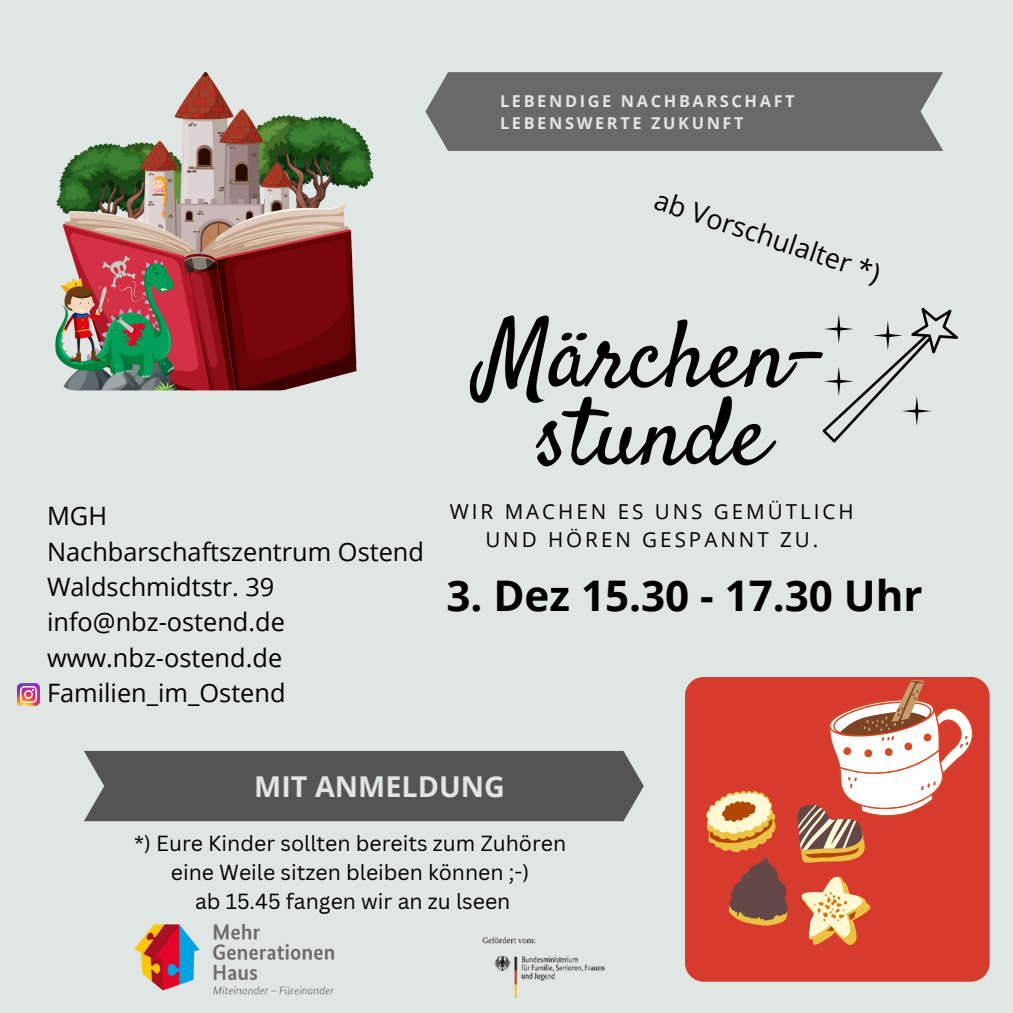
<style>
.page{position:relative;width:1013px;height:1013px;background:#fff}
.page>*{position:absolute;margin:0;border:0;box-sizing:border-box;transform-origin:0 0}
.t1{font:95.88px/77.8px "Satisfy";color:#000;text-align:center}
.t2{font:700 42.25px "Open Sans";color:#000}
.t3{font:700 28.75px "Open Sans";color:#e0e6e3}
.t4{font:27.12px "Open Sans";color:#000}
.t5{font:25.38px/35.2px "Open Sans";color:#000}
.t6{font:21.25px/29px "Canva Sans";color:#000;text-align:center}
.t7{font:20.62px/28.1px "Open Sans";letter-spacing:.145em;color:#000;text-align:center}
.t8{font:700 16.38px/22.5px "Open Sans";letter-spacing:.16em;color:#e0e6e3}
</style>
<div class="page">
<div style="left:0;top:0;width:1012px;height:1012px;background:#e0e6e3"></div>
<svg style="left:425px;top:72px;width:518px;height:79px;background:#6e6e6e"></svg>
<div style="left:84px;top:751px;width:559px;height:70px;background:#545454"></div>
<img style="left:55px;top:72px;width:318px;height:318px;border-radius:20px">
<div style="left:685px;top:677px;width:304px;height:304px;background:#d63b2e;border-radius:19px"></div>
<img style="left:17px;top:683px;width:23px;height:22px">
<img style="left:482px;top:936px;width:123px;height:63px">
<img style="left:134px;top:923px;width:201px;height:72px">
<svg style="left:822px;top:307px;width:136px;height:135px"></svg>
<svg style="left:706px;top:677px;width:283px;height:269px"></svg>
<p class="t8" style="left:500px;top:89px;width:296px">LEBENDIGE NACHBARSCHAFT<br>LEBENSWERTE ZUKUNFT</p>
<p class="t5" style="left:47px;top:498px;width:378px">MGH<br>Nachbarschaftszentrum Ostend<br>Waldschmidtstr. 39 info@nbz-ostend.de www.nbz-ostend.de<br>Familien_im_Ostend</p>
<p class="t4" style="left:662px;top:180px;width:237px;rotate:19deg">ab Vorschulalter *)</p>
<h1 class="t1" style="left:479px;top:325px;width:339px">Märchen&shy;stunde</h1>
<p class="t7" style="left:450px;top:497px;width:405px">WIR MACHEN ES UNS GEMÜTLICH<br>UND HÖREN GESPANNT ZU.</p>
<h2 class="t2" style="left:446px;top:565px;width:478px">3. Dez 15.30 - 17.30 Uhr</h2>
<p class="t3" style="left:254px;top:766px;width:252px">MIT ANMELDUNG</p>
<p class="t6" style="left:134px;top:828px;width:433px">*) Eure Kinder sollten bereits zum Zuhören eine Weile sitzen bleiben können ;-)<br>ab 15.45 fangen wir an zu lseen</p>
</div>
